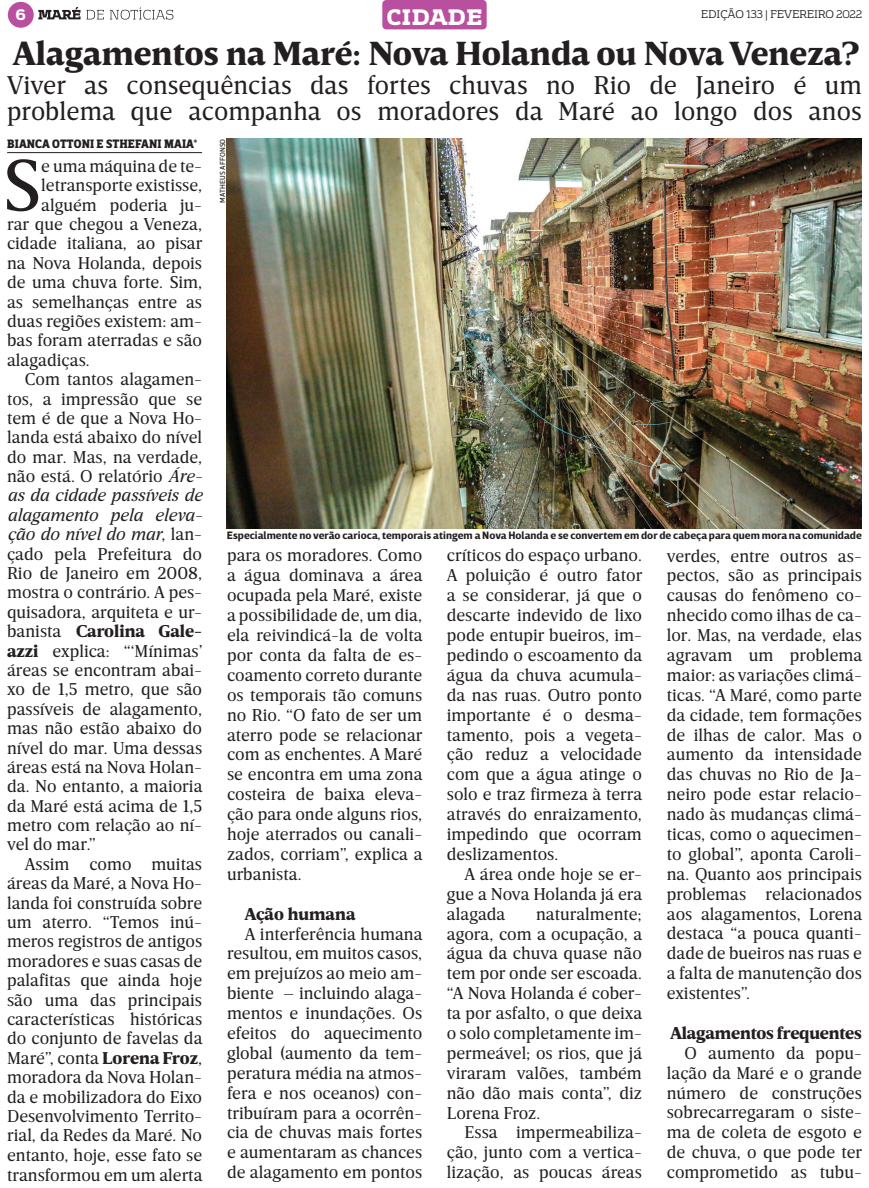
<style>
.page{position:relative;width:869px;height:1188px;background:#fff}
.page>*{position:absolute;margin:0;border:0;box-sizing:border-box;transform-origin:0 0}
.t1{font:74.5px "Breve News";color:#231f20}
.t2{font:900 34.12px "Breve Text";color:#231f20}
.t3{font:26.25px/26.2px "Breve Text";color:#231f20}
.t4{font:900 20.25px "Vezus Serif W01";color:#fff}
.t5{font:17.5px/19.9px "Breve News";color:#231f20;text-align:justify}
.t6{font:italic 17.5px "Breve News";color:#231f20}
.t7{font:900 17.5px "Breve News";letter-spacing:-.01em;color:#231f20}
.t8{font:900 13.75px "Vezus Serif W01";color:#fff}
.t9{font:900 11.75px "Breve Slab Title";letter-spacing:.01em;color:#231f20}
.t10{font:700 10.88px "Breve Sans Text";color:#231f20}
.t11{font:10px "Vezus Serif W01";color:#231f20}
.t12{font:7.5px "Breve Sans Text";letter-spacing:.01em;color:#231f20}
.s1{font-style:italic}
.s2{font-style:normal}
.s3{font-weight:400}
.s4{font-weight:900}
</style>
<div class="page">
<div style="left:382px;top:0;width:104px;height:29px;background:#b9509f;border-radius:4px"></div>
<img style="left:227px;top:139px;width:634px;height:389px">
<hr style="left:7px;top:152px;width:195px;height:1px;background:#231f20">
<svg style="left:38px;top:7px;width:42px;height:12px"></svg>
<svg style="left:86px;top:10px;width:18px;height:9px"></svg>
<svg style="left:110px;top:7px;width:63px;height:13px"></svg>
<div style="left:8px;top:2px;width:26px;height:26px;background:#b9509f;border-radius:50%"></div>
<p class="t8" style="left:16px;top:5px;width:12px">6</p>
<p class="t11" style="left:700px;top:8px;width:162px">EDIÇÃO 133 | FEVEREIRO 2022</p>
<p class="t4" style="left:386px;top:3px;width:97px">CIDADE</p>
<h2 class="t2" style="left:13px;top:33px;width:847px">Alagamentos na Maré: Nova Holanda ou Nova Veneza?</h2>
<h3 class="t3" style="left:7px;top:72px;width:855px">Viver as consequências das fortes chuvas no Rio de Janeiro é um problema que acompanha os moradores da Maré ao longo dos anos</h3>
<p class="t9" style="left:7px;top:136px;width:192px">BIANCA OTTONI E STHEFANI MAIA*</p>
<h1 class="t1" style="left:3px;top:144px;width:40px">S</h1>
<p class="t5" style="left:41px;top:156px;width:162px">e uma máquina de te-</p>
<p class="t5" style="left:41px;top:175px;width:162px">letransporte existisse,</p>
<p class="t5" style="left:41px;top:195px;width:162px">alguém poderia ju-</p>
<p class="t5" style="left:7px;top:214px;width:196px">rar que chegou a Veneza,</p>
<p class="t5" style="left:7px;top:234px;width:197px">cidade italiana, ao pisar</p>
<p class="t5" style="left:7px;top:253px;width:196px">na Nova Holanda, depois</p>
<p class="t5" style="left:7px;top:272px;width:196px">de uma chuva forte. Sim,</p>
<p class="t5" style="left:7px;top:292px;width:196px">as semelhanças entre as</p>
<p class="t5" style="left:7px;top:311px;width:196px">duas regiões existem: am-</p>
<p class="t5" style="left:7px;top:330px;width:196px">bas foram aterradas e são</p>
<p class="t5" style="left:7px;top:350px;width:84px">alagadiças.</p>
<p class="t5" style="left:25px;top:369px;width:179px">Com tantos alagamen-</p>
<p class="t5" style="left:7px;top:389px;width:196px">tos, a impressão que se</p>
<p class="t5" style="left:7px;top:408px;width:196px">tem é de que a Nova Ho-</p>
<p class="t5" style="left:7px;top:427px;width:196px">landa está abaixo do nível</p>
<p class="t5" style="left:7px;top:447px;width:196px">do mar. Mas, na verdade,</p>
<p class="t5" style="left:7px;top:466px;width:197px">não está. O relatório <span class="s1">Áre-</span></p>
<p class="t6" style="left:7px;top:485px;width:196px">as da cidade passíveis de</p>
<p class="t6" style="left:7px;top:505px;width:197px">alagamento pela eleva-</p>
<p class="t6" style="left:7px;top:524px;width:196px">ção do nível do mar<span class="s2">, lan-</span></p>
<p class="t5" style="left:7px;top:544px;width:196px">çado pela Prefeitura do</p>
<p class="t5" style="left:7px;top:563px;width:196px">Rio de Janeiro em 2008,</p>
<p class="t5" style="left:7px;top:582px;width:196px">mostra o contrário. A pes-</p>
<p class="t5" style="left:7px;top:602px;width:196px">quisadora, arquiteta e ur-</p>
<p class="t7" style="left:7px;top:621px;width:196px"><span class="s3">banista</span> Carolina Gale-</p>
<p class="t5" style="left:7px;top:640px;width:197px"><span class="s4">azzi</span> explica: “‘Mínimas’</p>
<p class="t5" style="left:7px;top:660px;width:196px">áreas se encontram abai-</p>
<p class="t5" style="left:7px;top:679px;width:196px">xo de 1,5 metro, que são</p>
<p class="t5" style="left:7px;top:699px;width:196px">passíveis de alagamento,</p>
<p class="t5" style="left:7px;top:718px;width:196px">mas não estão abaixo do</p>
<p class="t5" style="left:7px;top:737px;width:196px">nível do mar. Uma dessas</p>
<p class="t5" style="left:7px;top:757px;width:196px">áreas está na Nova Holan-</p>
<p class="t5" style="left:7px;top:776px;width:197px">da. No entanto, a maioria</p>
<p class="t5" style="left:7px;top:795px;width:196px">da Maré está acima de 1,5</p>
<p class="t5" style="left:7px;top:815px;width:196px">metro com relação ao ní-</p>
<p class="t5" style="left:7px;top:834px;width:90px">vel do mar.”</p>
<p class="t5" style="left:25px;top:854px;width:179px">Assim como muitas</p>
<p class="t5" style="left:7px;top:873px;width:196px">áreas da Maré, a Nova Ho-</p>
<p class="t5" style="left:7px;top:892px;width:196px">landa foi construída sobre</p>
<p class="t5" style="left:7px;top:912px;width:196px">um aterro. “Temos inú-</p>
<p class="t5" style="left:7px;top:931px;width:196px">meros registros de antigos</p>
<p class="t5" style="left:7px;top:950px;width:196px">moradores e suas casas de</p>
<p class="t5" style="left:7px;top:970px;width:196px">palafitas que ainda hoje</p>
<p class="t5" style="left:7px;top:989px;width:196px">são uma das principais</p>
<p class="t5" style="left:7px;top:1009px;width:196px">características históricas</p>
<p class="t5" style="left:7px;top:1028px;width:197px">do conjunto de favelas da</p>
<p class="t5" style="left:7px;top:1047px;width:196px">Maré”, conta <span class="s4">Lorena Froz</span>,</p>
<p class="t5" style="left:7px;top:1067px;width:196px">moradora da Nova Holan-</p>
<p class="t5" style="left:7px;top:1086px;width:196px">da e mobilizadora do Eixo</p>
<p class="t5" style="left:7px;top:1105px;width:196px">Desenvolvimento Territo-</p>
<p class="t5" style="left:7px;top:1125px;width:196px">rial, da Redes da Maré. No</p>
<p class="t5" style="left:7px;top:1144px;width:196px">entanto, hoje, esse fato se</p>
<p class="t5" style="left:7px;top:1164px;width:197px">transformou em um alerta</p>
<p class="t12" style="left:218px;top:203px;width:66px;rotate:-90deg">MATHEUS AFFONSO</p>
<p class="t10" style="left:227px;top:529px;width:636px">Especialmente no verão carioca, temporais atingem a Nova Holanda e se convertem em dor de cabeça para quem mora na comunidade</p>
<p class="t5" style="left:227px;top:545px;width:197px">para os moradores. Como a água dominava a área ocupada pela Maré, existe a possibilidade de, um dia, ela reivindicá-la de volta por conta da falta de es&shy;coamento correto durante os temporais tão comuns no Rio. “O fato de ser um aterro pode se relacionar com as enchentes. A Maré se encontra em uma zona costeira de baixa eleva&shy;ção para onde alguns rios, hoje aterrados ou canali&shy;zados, corriam”, explica a urbanista.</p>
<p class="t7" style="left:244px;top:903px;width:112px">Ação humana</p>
<p class="t5" style="left:227px;top:923px;width:197px;text-indent:18px">A interferência humana resultou, em muitos casos, em prejuízos ao meio am&shy;biente – incluindo alaga&shy;mentos e inundações. Os efeitos do aquecimento global (aumento da tem&shy;peratura média na atmos&shy;fera e nos oceanos) con&shy;tribuíram para a ocorrên&shy;cia de chuvas mais fortes e aumentaram as chances de alagamento em pontos</p>
<p class="t5" style="left:446px;top:545px;width:197px">críticos do espaço urbano.<br>A poluição é outro fator a se considerar, já que o descarte indevido de lixo pode entupir bueiros, im&shy;pedindo o escoamento da água da chuva acumula&shy;da nas ruas. Outro ponto importante é o desma&shy;tamento, pois a vegeta&shy;ção reduz a velocidade com que a água atinge o solo e traz firmeza à terra através do enraizamento, impedindo que ocorram deslizamentos.</p>
<p class="t5" style="left:446px;top:863px;width:197px;text-indent:18px">A área onde hoje se er&shy;gue a Nova Holanda já era alagada</p>
<p class="t5" style="left:446px;top:903px;width:197px;text-indent:89px">naturalmente; agora, com a ocupação, a água da chuva quase não tem por onde ser escoada. “A Nova Holanda é cober&shy;ta por asfalto, o que deixa o solo completamente im&shy;permeável; os rios, que já viraram valões, também não dão mais conta”, diz Lorena Froz.</p>
<p class="t5" style="left:446px;top:1122px;width:196px;text-indent:18px">Essa impermeabiliza&shy;ção, junto com a vertica&shy;lização, as poucas áreas</p>
<p class="t5" style="left:666px;top:546px;width:197px">verdes, entre outros as&shy;pectos, são as principais causas do fenômeno co&shy;nhecido como ilhas de ca&shy;lor. Mas, na verdade, elas agravam um problema maior: as variações climá&shy;ticas. “A Maré, como parte da cidade, tem formações de ilhas de calor. Mas o aumento da intensidade das chuvas no Rio de Ja&shy;neiro pode estar relacio&shy;nado às mudanças climá&shy;ticas, como o aquecimen&shy;to global”, aponta Caroli&shy;na. Quanto aos principais problemas relacionados aos alagamentos, Lorena destaca “a pouca quanti&shy;dade de bueiros nas ruas e a falta de manutenção dos existentes”.</p>
<p class="t7" style="left:670px;top:1022px;width:193px">Alagamentos frequentes</p>
<p class="t5" style="left:666px;top:1042px;width:197px;text-indent:18px">O aumento da popu&shy;lação da Maré e o grande número de construções sobrecarregaram o siste&shy;ma de coleta de esgoto e de chuva, o que pode ter comprometido as tubu-</p>
</div>
